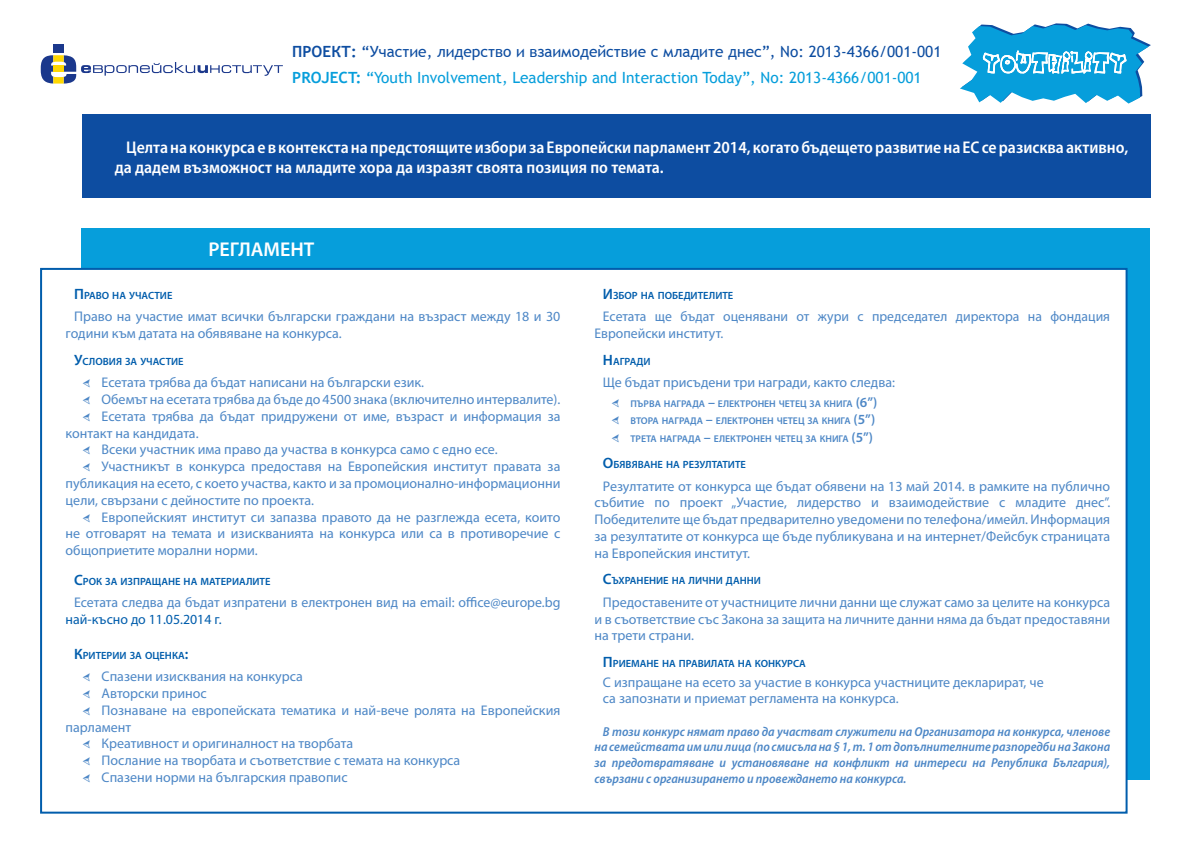
<style>
.page{position:relative;width:1191px;height:842px;background:#fff}
.page>*{position:absolute;margin:0;border:0;box-sizing:border-box;transform-origin:0 0}
.t1{font:600 20px "Myriad Pro";color:#fff}
.t2{font:600 semi-condensed 17px/20.4px "Myriad Pro";color:#fff}
.t3{font:15.4px/26.3px "Trebuchet MS";color:#069edb}
.t4{font:14px/16.8px "Myriad Pro";color:#4d87c6}
.t5{font:14px "Myriad Pro";color:#015dac}
.t6{font:italic 600 semi-condensed 13px/15.6px "Myriad Pro";color:#4d87c6;text-align:justify}
.t7{font:600 10.5px "Myriad Pro";color:#015dac}
.t8{font:600 9.8px/16.8px "Myriad Pro";color:#4d87c6}
.s1{font-weight:700;color:#0d4da1}
.s2{color:#0d4da1}
.s3{font-weight:700}
.s4{font-size:15px}
.s5{font-family:"Minion Pro"}
.s6{font-family:"Minion Pro";font-weight:400;font-size:14px}
.s7{font-size:14px}
</style>
<div class="page">
<div style="left:53px;top:44px;width:11px;height:8px;background:#1b388c"></div>
<svg style="left:41px;top:55px;width:242px;height:28px"></svg>
<div style="left:53px;top:66px;width:11px;height:6px;background:#fed702"></div>
<svg style="left:960px;top:23px;width:190px;height:81px"></svg>
<div style="left:81px;top:228px;width:1068px;height:552px;background:#069edb"></div>
<div style="left:82px;top:115px;width:1068px;height:83px;background:#0d4da1"></div>
<div style="left:40px;top:268px;width:1087px;height:546px;background:#fff;border:2px solid #015dac"></div>
<p class="t3" style="left:292px;top:38px;width:650px"><span class="s1">ПРОЕКТ:</span> <span class="s2">“Участие, лидерство и взаимодействие с младите днес”, No: 2013-4366/001-001<br></span><span class="s3">PROJECT:</span> “Youth Involvement, Leadership and Interaction Today”, No: 2013-4366/001-001</p>
<p class="t2" style="left:115px;top:137px;width:1015px;text-indent:11px">Целта на конкурса е в контекста на предстоящите избори за Европейски парламент 2014, когато бъдещето развитие на ЕС се разисква активно, да дадем възможност на младите хора да изразят своята позиция по темата.</p>
<h1 class="t1" style="left:208px;top:236px;width:108px">РЕГЛАМЕНТ</h1>
<p class="t7" style="left:74px;top:289px;width:100px"><span class="s4">П</span>раво на участие</p>
<p class="t4" style="left:66px;top:308px;width:496px;text-indent:8px">Право на участие имат всички български граждани на възраст между 18 и 30 години към датата на обявяване на конкурса.</p>
<p class="t7" style="left:74px;top:355px;width:111px"><span class="s4">У</span>словия за участие</p>
<p class="t4" style="left:83px;top:374px;width:343px"><span class="s5">Ԃ</span> Есетата трябва да бъдат написани на български език.</p>
<p class="t4" style="left:83px;top:391px;width:479px"><span class="s5">Ԃ</span> Обемът на есетата трябва да бъде до 4500 знака (включително интервалите).</p>
<p class="t4" style="left:83px;top:407px;width:479px"><span class="s5">Ԃ</span> Есетата трябва да бъдат придружени от име, възраст и информация за</p>
<p class="t4" style="left:66px;top:424px;width:134px">контакт на кандидата.</p>
<p class="t4" style="left:83px;top:441px;width:417px"><span class="s5">Ԃ</span> Всеки участник има право да участва в конкурса само с едно есе.</p>
<p class="t4" style="left:83px;top:458px;width:479px"><span class="s5">Ԃ</span> Участникът в конкурса предоставя на Европейския институт правата за</p>
<p class="t4" style="left:66px;top:475px;width:496px">публикация на есето, с което участва, както и за промоционално-информационни</p>
<p class="t4" style="left:66px;top:491px;width:250px">цели, свързани с дейностите по проекта.</p>
<p class="t4" style="left:83px;top:508px;width:479px"><span class="s5">Ԃ</span> Европейският институт си запазва правото да не разглежда есета, които</p>
<p class="t4" style="left:66px;top:525px;width:496px">не отговарят на темата и изискванията на конкурса или са в противоречие с</p>
<p class="t4" style="left:66px;top:542px;width:194px">общоприетите морални норми.</p>
<p class="t7" style="left:74px;top:574px;width:198px"><span class="s4">С</span>рок за изпращане на материалите</p>
<p class="t4" style="left:74px;top:594px;width:488px">Есетата следва да бъдат изпратени в електронен вид на email: office@europe.bg</p>
<p class="t5" style="left:66px;top:610px;width:157px">най-късно до 11.05.2014 г.</p>
<p class="t7" style="left:74px;top:648px;width:116px"><span class="s4">К</span>ритерии за оценка<span class="s4">:</span></p>
<p class="t4" style="left:83px;top:668px;width:222px"><span class="s5">Ԃ</span> Спазени изисквания на конкурса</p>
<p class="t4" style="left:83px;top:685px;width:126px"><span class="s5">Ԃ</span> Авторски принос</p>
<p class="t4" style="left:83px;top:701px;width:479px"><span class="s5">Ԃ</span> Познаване на европейската тематика и най-вече ролята на Европейския</p>
<p class="t4" style="left:66px;top:718px;width:67px">парламент</p>
<p class="t4" style="left:83px;top:735px;width:272px"><span class="s5">Ԃ</span> Креативност и оригиналност на творбата</p>
<p class="t4" style="left:83px;top:752px;width:379px"><span class="s5">Ԃ</span> Послание на творбата и съответствие с темата на конкурса</p>
<p class="t4" style="left:83px;top:769px;width:266px"><span class="s5">Ԃ</span> Спазени норми на българския правопис</p>
<p class="t7" style="left:603px;top:289px;width:132px"><span class="s4">И</span>збор на победителите</p>
<p class="t4" style="left:594px;top:308px;width:517px;text-indent:9px">Есетата ще бъдат оценявани от жури с председател директора на фондация<br>Европейски институт.</p>
<p class="t7" style="left:603px;top:355px;width:49px"><span class="s4">Н</span> агради</p>
<p class="t4" style="left:603px;top:374px;width:293px">Ще бъдат присъдени три награди, както следва:</p>
<p class="t8" style="left:611px;top:395px;width:267px"><span class="s6">Ԃ</span> първа награда <span class="s7">–</span> електронен четец за книга <span class="s7">(6”)<br></span><span class="s6">Ԃ</span> втора награда <span class="s7">–</span> електронен четец за книга <span class="s7">(5”)</span></p>
<p class="t8" style="left:611px;top:430px;width:263px"><span class="s6">Ԃ</span> трета награда <span class="s7">–</span> електронен четец за книга <span class="s7">(5”)</span></p>
<p class="t7" style="left:603px;top:458px;width:144px"><span class="s4">О</span>бявяване на резултатите</p>
<p class="t4" style="left:594px;top:477px;width:517px;text-align:justify;text-indent:8px">Резултатите от конкурса ще бъдат обявени на 13 май 2014. в рамките на публично събитие по проект „Участие, лидерство и взаимодействие с младите днес”.<br>Победителите ще бъдат предварително уведомени по телефона/имейл. Информация за резултатите от конкурса ще бъде публикувана и на интернет/Фейсбук страницата на Европейския институт.</p>
<p class="t7" style="left:603px;top:574px;width:159px"><span class="s4">С</span>ъхранение на лични данни</p>
<p class="t4" style="left:594px;top:593px;width:517px;text-align:justify;text-indent:8px">Предоставените от участниците лични данни ще служат само за целите на конкурса и в съответствие със Закона за защита на личните данни няма да бъдат предоставяни на трети страни.</p>
<p class="t7" style="left:603px;top:657px;width:204px"><span class="s4">П</span>риемане на правилата на конкурса</p>
<p class="t4" style="left:603px;top:673px;width:442px">С изпращане на есето за участие в конкурса участниците декларират, че са запознати и приемат регламента на конкурса.</p>
<p class="t6" style="left:594px;top:724px;width:517px;text-indent:9px">В този конкурс нямат право да участват служители на Организатора на конкурса, членове на семействата им или лица (по смисъла на § 1, т. 1 от допълнителните разпоредби на Закона за предотвратяване и установяване на конфликт на интереси на Република България), свързани с организирането и провеждането на конкурса.</p>
</div>
